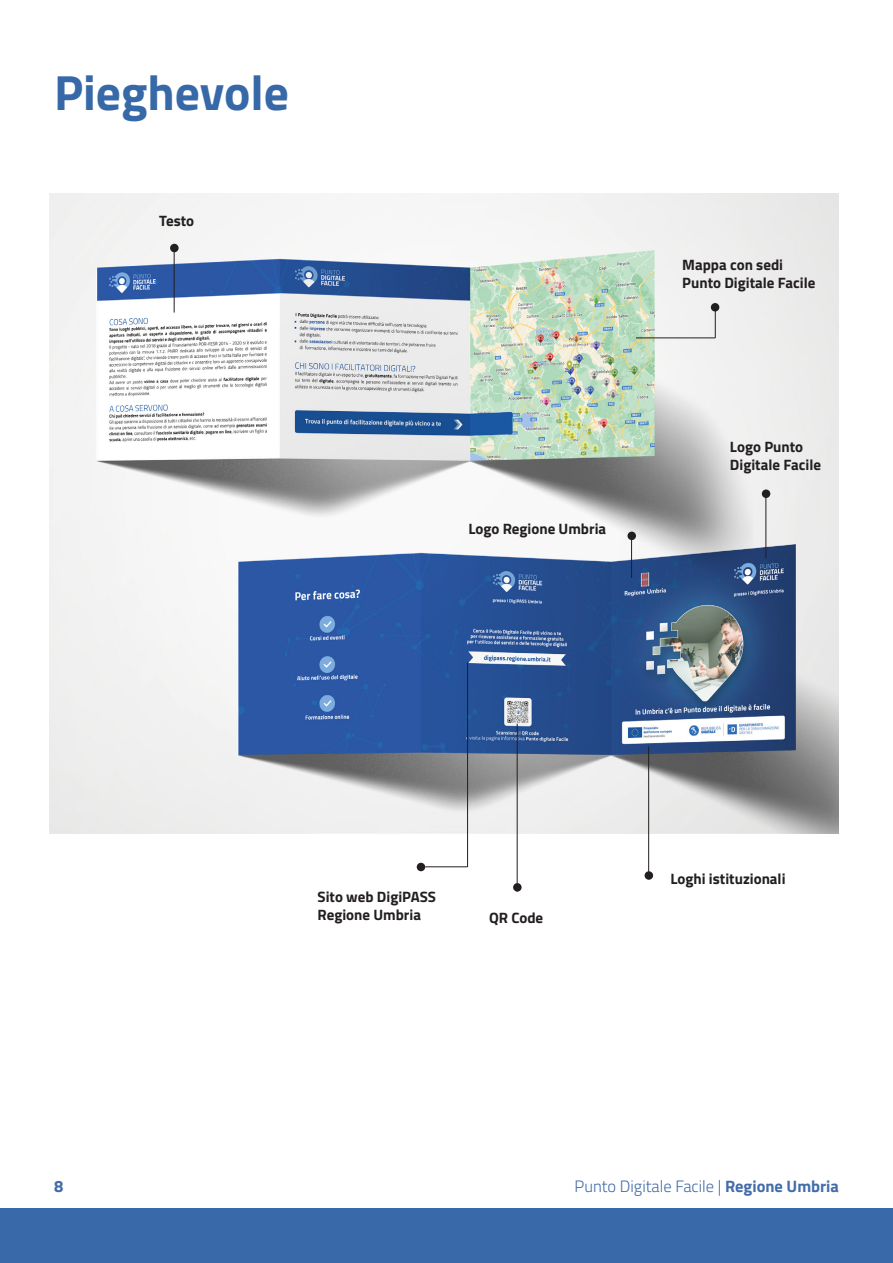
<style>
.page{position:relative;width:893px;height:1263px;background:#fff}
.page>*{position:absolute;margin:0;border:0;box-sizing:border-box;transform-origin:0 0}
.t1{font:700 49.5px "Titillium Web";color:#3769a8}
.t2{font:300 16.5px "Titillium Web";color:#436da9}
.t3{font:700 16.5px "Titillium Web";color:#436da9}
.t4{font:700 15px "Titillium Web";color:#231f20}
.s1{font-weight:700}
</style>
<div class="page">
<div style="left:0;top:1209px;width:893px;height:54px;background:#3969a9"></div>
<img style="left:49px;top:193px;width:790px;height:640px">
<hr style="left:648px;top:746px;width:1px;height:128px;background:#231f20">
<div style="left:645px;top:871px;width:8px;height:9px;background:#231f20;border-radius:50%"></div>
<div style="left:170px;top:244px;width:9px;height:8px;background:#231f20;border-radius:50%"></div>
<hr style="left:174px;top:248px;width:1px;height:65px;background:#231f20">
<hr style="left:636px;top:338px;width:79px;height:1px;background:#231f20">
<div style="left:711px;top:303px;width:8px;height:9px;background:#231f20;border-radius:50%"></div>
<hr style="left:517px;top:724px;width:1px;height:167px;background:#231f20">
<div style="left:513px;top:883px;width:9px;height:8px;background:#231f20;border-radius:50%"></div>
<div style="left:762px;top:489px;width:8px;height:9px;background:#231f20;border-radius:50%"></div>
<hr style="left:766px;top:494px;width:1px;height:64px;background:#231f20">
<hr style="left:467px;top:662px;width:1px;height:205px;background:#231f20">
<div style="left:417px;top:863px;width:8px;height:8px;background:#231f20;border-radius:50%"></div>
<hr style="left:425px;top:866px;width:42px;height:1px;background:#231f20">
<div style="left:627px;top:532px;width:9px;height:8px;background:#231f20;border-radius:50%"></div>
<hr style="left:631px;top:536px;width:1px;height:42px;background:#231f20">
<hr style="left:715px;top:307px;width:1px;height:31px;background:#231f20">
<p class="t1" style="left:54px;top:55px;width:237px">Pieghevole</p>
<p class="t4" style="left:159px;top:209px;width:37px">Testo</p>
<p class="t4" style="left:468px;top:518px;width:139px">Logo Regione Umbria</p>
<p class="t4" style="left:682px;top:254px;width:102px">Mappa con sedi</p>
<p class="t4" style="left:682px;top:272px;width:135px">Punto Digitale Facile</p>
<p class="t4" style="left:730px;top:436px;width:75px">Logo Punto</p>
<p class="t4" style="left:730px;top:454px;width:93px">Digitale Facile</p>
<p class="t4" style="left:317px;top:885px;width:120px">Sito web DigiPASS</p>
<p class="t4" style="left:317px;top:903px;width:105px">Regione Umbria</p>
<p class="t4" style="left:489px;top:906px;width:56px">QR Code</p>
<p class="t4" style="left:670px;top:867px;width:117px">Loghi istituzionali</p>
<p class="t3" style="left:54px;top:1174px;width:11px">8</p>
<p class="t2" style="left:575px;top:1174px;width:266px">Punto Digitale Facile | <span class="s1">Regione Umbria</span></p>
</div>
